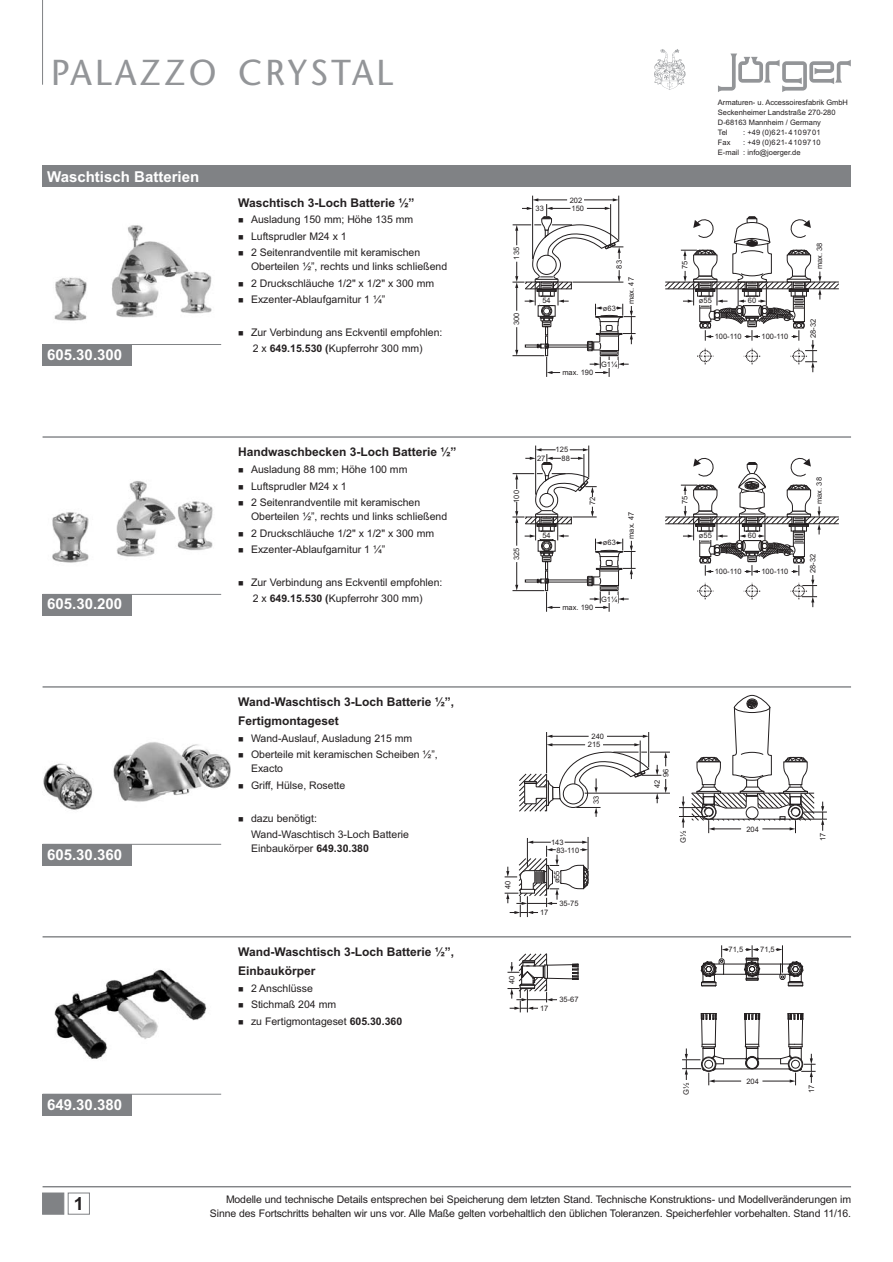
<style>
.page{position:relative;width:893px;height:1262px;background:#fff}
.page>*{position:absolute;margin:0;border:0;box-sizing:border-box;transform-origin:0 0}
.t1{font:36px "Stone Sans";letter-spacing:.07em;color:#939598}
.t2{font:700 18px "Arial";color:#231f20}
.t3{font:700 15px "Arial";color:#fff}
.t4{font:700 12px/18.8px "Arial";color:#231f20}
.t5{font:10.5px/16.4px "Arial";color:#231f20}
.t6{font:7.5px/10.1px "Arial";color:#231f20}
.s1{font-weight:700}
</style>
<div class="page">
<img style="left:52px;top:481px;width:161px;height:82px">
<img style="left:54px;top:225px;width:158px;height:96px">
<img style="left:43px;top:742px;width:188px;height:68px">
<img style="left:54px;top:969px;width:153px;height:90px">
<div style="left:43px;top:344px;width:89px;height:22px;background:#808285"></div>
<div style="left:43px;top:594px;width:89px;height:21px;background:#808285"></div>
<div style="left:43px;top:844px;width:89px;height:21px;background:#808285"></div>
<div style="left:43px;top:1094px;width:89px;height:21px;background:#808285"></div>
<hr style="left:43px;top:436px;width:808px;height:2px;background:#808285">
<hr style="left:43px;top:686px;width:808px;height:1px;background:#808285">
<hr style="left:43px;top:936px;width:808px;height:1px;background:#808285">
<hr style="left:43px;top:344px;width:178px;height:1px;background:#808285">
<hr style="left:42px;top:0;width:1px;height:85px;background:#808285">
<hr style="left:43px;top:594px;width:178px;height:1px;background:#808285">
<hr style="left:43px;top:844px;width:178px;height:1px;background:#808285">
<hr style="left:43px;top:1093px;width:178px;height:1px;background:#808285">
<div style="left:43px;top:166px;width:808px;height:21px;background:#808285"></div>
<hr style="left:43px;top:1186px;width:808px;height:1px;background:#808285">
<svg style="left:682px;top:1013px;width:133px;height:72px"></svg>
<svg style="left:507px;top:953px;width:71px;height:59px"></svg>
<svg style="left:700px;top:945px;width:103px;height:41px"></svg>
<hr style="left:532px;top:196px;width:1px;height:63px;background:#231f20">
<hr style="left:618px;top:196px;width:1px;height:44px;background:#231f20">
<svg style="left:512px;top:198px;width:123px;height:179px"></svg>
<svg style="left:665px;top:216px;width:174px;height:156px"></svg>
<div style="left:600px;top:360px;width:17px;height:8px;background:#fff"></div>
<hr style="left:535px;top:445px;width:1px;height:49px;background:#231f20">
<hr style="left:588px;top:445px;width:1px;height:32px;background:#231f20">
<svg style="left:512px;top:448px;width:123px;height:164px"></svg>
<svg style="left:665px;top:457px;width:174px;height:150px"></svg>
<hr style="left:587px;top:837px;width:1px;height:32px;background:#231f20">
<svg style="left:519px;top:752px;width:151px;height:65px"></svg>
<hr style="left:584px;top:793px;width:86px;height:1px;background:#231f20">
<hr style="left:603px;top:744px;width:33px;height:1px;background:#231f20">
<hr style="left:550px;top:744px;width:35px;height:1px;background:#231f20">
<hr style="left:607px;top:736px;width:38px;height:1px;background:#231f20">
<svg style="left:634px;top:734px;width:14px;height:12px"></svg>
<hr style="left:550px;top:736px;width:38px;height:1px;background:#231f20">
<svg style="left:547px;top:734px;width:5px;height:12px"></svg>
<hr style="left:640px;top:740px;width:1px;height:32px;background:#231f20">
<hr style="left:546px;top:732px;width:1px;height:41px;background:#231f20">
<hr style="left:648px;top:732px;width:1px;height:35px;background:#231f20">
<svg style="left:679px;top:695px;width:147px;height:138px"></svg>
<svg style="left:504px;top:838px;width:84px;height:79px"></svg>
<img style="left:654px;top:49px;width:32px;height:41px">
<svg style="left:718px;top:54px;width:132px;height:38px"></svg>
<div style="left:42px;top:1192px;width:22px;height:22px;background:#808285;border:1px solid #808285"></div>
<div style="left:68px;top:1192px;width:22px;height:22px;border:1px solid #808285"></div>
<h1 class="t1" style="left:51px;top:58px;width:344px">PALAZZO CRYSTAL</h1>
<h3 class="t3" style="left:47px;top:171px;width:153px">Waschtisch Batterien</h3>
<h3 class="t3" style="left:47px;top:349px;width:77px">605.30.300</h3>
<h3 class="t3" style="left:47px;top:598px;width:77px">605.30.200</h3>
<h3 class="t3" style="left:47px;top:849px;width:77px">605.30.360</h3>
<h3 class="t3" style="left:47px;top:1098px;width:77px">649.30.380</h3>
<p class="t4" style="left:238px;top:194px;width:178px">Waschtisch 3-Loch Batterie ½”</p>
<p class="t5" style="left:251px;top:212px;width:164px">Ausladung 150 mm; Höhe 135 mm</p>
<p class="t5" style="left:251px;top:246px;width:198px;line-height:14.1px">2 Seitenrandventile mit keramischen<br>Oberteilen ½”, rechts und links schließend</p>
<p class="t5" style="left:251px;top:229px;width:97px">Luftsprudler M24 x 1</p>
<p class="t5" style="left:251px;top:276px;width:185px">2 Druckschläuche 1/2" x 1/2" x 300 mm<br>Exzenter-Ablaufgarnitur 1 ¼”</p>
<p class="t5" style="left:251px;top:325px;width:193px">Zur Verbindung ans Eckventil empfohlen:<br>2 x <span class="s1">649.15.530 (</span>Kupferrohr 300 mm)</p>
<p class="t4" style="left:238px;top:444px;width:220px">Handwaschbecken 3-Loch Batterie ½”</p>
<p class="t5" style="left:251px;top:462px;width:158px">Ausladung 88 mm; Höhe 100 mm</p>
<p class="t5" style="left:251px;top:496px;width:198px;line-height:14.1px">2 Seitenrandventile mit keramischen<br>Oberteilen ½”, rechts und links schließend</p>
<p class="t5" style="left:251px;top:479px;width:97px">Luftsprudler M24 x 1</p>
<p class="t5" style="left:251px;top:526px;width:185px">2 Druckschläuche 1/2" x 1/2" x 300 mm<br>Exzenter-Ablaufgarnitur 1 ¼”</p>
<p class="t5" style="left:251px;top:575px;width:193px">Zur Verbindung ans Eckventil empfohlen:<br>2 x <span class="s1">649.15.530 (</span>Kupferrohr 300 mm)</p>
<p class="t4" style="left:238px;top:694px;width:217px">Wand-Waschtisch 3-Loch Batterie ½”,<br>Fertigmontageset</p>
<p class="t5" style="left:251px;top:731px;width:163px">Wand-Auslauf, Ausladung 215 mm</p>
<p class="t5" style="left:251px;top:778px;width:96px">Griff, Hülse, Rosette</p>
<p class="t5" style="left:251px;top:811px;width:159px">dazu benötigt:<br>Wand-Waschtisch 3-Loch Batterie</p>
<p class="t5" style="left:251px;top:841px;width:119px">Einbaukörper <span class="s1">649.30.380</span></p>
<p class="t5" style="left:251px;top:748px;width:188px;line-height:14.1px">Oberteile mit keramischen Scheiben ½”,<br>Exacto</p>
<p class="t4" style="left:238px;top:943px;width:217px">Wand-Waschtisch 3-Loch Batterie ½”,<br>Einbaukörper</p>
<p class="t5" style="left:251px;top:1013px;width:153px">zu Fertigmontageset <span class="s1">605.30.360</span></p>
<p class="t5" style="left:251px;top:981px;width:87px">2 Anschlüsse<br>Stichmaß 204 mm</p>
<p class="t6" style="left:512px;top:260px;width:14px;rotate:-90deg">135</p>
<p class="t6" style="left:512px;top:325px;width:14px;rotate:-90deg">300</p>
<p class="t6" style="left:569px;top:196px;width:14px">202</p>
<p class="t6" style="left:535px;top:204px;width:10px">33</p>
<p class="t6" style="left:571px;top:204px;width:14px">150</p>
<p class="t6" style="left:542px;top:296px;width:10px">54</p>
<p class="t6" style="left:615px;top:269px;width:10px;rotate:-90deg">83</p>
<p class="t6" style="left:603px;top:304px;width:14px">ø63</p>
<p class="t6" style="left:626px;top:304px;width:28px;rotate:-90deg">max. 47</p>
<p class="t6" style="left:562px;top:368px;width:32px">max. 190</p>
<p class="t6" style="left:601px;top:360px;width:18px">G1¼</p>
<p class="t6" style="left:512px;top:502px;width:14px;rotate:-90deg">100</p>
<p class="t6" style="left:512px;top:560px;width:14px;rotate:-90deg">325</p>
<p class="t6" style="left:555px;top:445px;width:14px">125</p>
<p class="t6" style="left:537px;top:454px;width:10px">27</p>
<p class="t6" style="left:561px;top:454px;width:10px">88</p>
<p class="t6" style="left:542px;top:531px;width:10px">54</p>
<p class="t6" style="left:588px;top:505px;width:10px;rotate:-90deg">72</p>
<p class="t6" style="left:603px;top:538px;width:14px">ø63</p>
<p class="t6" style="left:626px;top:539px;width:28px;rotate:-90deg">max. 47</p>
<p class="t6" style="left:562px;top:603px;width:32px">max. 190</p>
<p class="t6" style="left:601px;top:595px;width:18px">G1¼</p>
<p class="t6" style="left:718px;top:98px;width:132px">Armaturen- u. Accessoiresfabrik GmbH<br>Seckenheimer Landstraße 270-280<br>D-68163 Mannheim / Germany<br>Tel</p>
<p class="t6" style="left:743px;top:128px;width:79px">: +49 (0)621-4109701</p>
<p class="t6" style="left:718px;top:138px;width:104px;text-indent:25px">: +49 (0)621-4109710<br>E-mail : info@joerger.de</p>
<p class="t6" style="left:718px;top:138px;width:14px">Fax</p>
<p class="t6" style="left:680px;top:269px;width:10px;rotate:-90deg">75</p>
<p class="t6" style="left:699px;top:296px;width:14px">ø55</p>
<p class="t6" style="left:747px;top:296px;width:10px">60</p>
<p class="t6" style="left:714px;top:332px;width:28px">100-110</p>
<p class="t6" style="left:761px;top:332px;width:28px">100-110</p>
<p class="t6" style="left:815px;top:269px;width:28px;rotate:-90deg">max. 38</p>
<p class="t6" style="left:808px;top:338px;width:21px;rotate:-90deg">28-32</p>
<p class="t6" style="left:680px;top:504px;width:10px;rotate:-90deg">75</p>
<p class="t6" style="left:699px;top:531px;width:14px">ø55</p>
<p class="t6" style="left:747px;top:531px;width:10px">60</p>
<p class="t6" style="left:714px;top:567px;width:28px">100-110</p>
<p class="t6" style="left:761px;top:567px;width:28px">100-110</p>
<p class="t6" style="left:814px;top:504px;width:28px;rotate:-90deg">max. 38</p>
<p class="t6" style="left:808px;top:573px;width:21px;rotate:-90deg">28-32</p>
<p class="t6" style="left:503px;top:889px;width:10px;rotate:-90deg">40</p>
<p class="t6" style="left:507px;top:984px;width:10px;rotate:-90deg">40</p>
<p class="t6" style="left:591px;top:731px;width:14px">240</p>
<p class="t6" style="left:588px;top:740px;width:14px">215</p>
<p class="t6" style="left:551px;top:837px;width:14px">143</p>
<p class="t6" style="left:552px;top:883px;width:14px;rotate:-90deg">ø55</p>
<p class="t6" style="left:556px;top:846px;width:24px">83-110</p>
<p class="t6" style="left:540px;top:908px;width:10px">17</p>
<p class="t6" style="left:559px;top:899px;width:21px">35-75</p>
<p class="t6" style="left:592px;top:803px;width:10px;rotate:-90deg">33</p>
<p class="t6" style="left:540px;top:1003px;width:10px">17</p>
<p class="t6" style="left:559px;top:995px;width:21px">35-67</p>
<p class="t6" style="left:661px;top:777px;width:10px;rotate:-90deg">96</p>
<p class="t6" style="left:653px;top:788px;width:10px;rotate:-90deg">42</p>
<p class="t6" style="left:746px;top:824px;width:14px">204</p>
<p class="t6" style="left:679px;top:842px;width:14px;rotate:-90deg">G½</p>
<p class="t6" style="left:818px;top:841px;width:10px;rotate:-90deg">17</p>
<p class="t6" style="left:728px;top:945px;width:16px">71,5</p>
<p class="t6" style="left:760px;top:945px;width:16px">71,5</p>
<p class="t6" style="left:746px;top:1076px;width:14px">204</p>
<p class="t6" style="left:682px;top:1094px;width:14px;rotate:-90deg">G½</p>
<p class="t6" style="left:807px;top:1093px;width:10px;rotate:-90deg">17</p>
<h2 class="t2" style="left:74px;top:1197px;width:12px">1</h2>
<p class="t5" style="left:210px;top:1192px;width:642px;line-height:14.1px;text-align:right">Modelle und technische Details entsprechen bei Speicherung dem letzten Stand. Technische Konstruktions- und Modellveränderungen im<br>Sinne des Fortschritts behalten wir uns vor. Alle Maße gelten vorbehaltlich den üblichen Toleranzen. Speicherfehler vorbehalten. Stand 11/16.</p>
</div>
